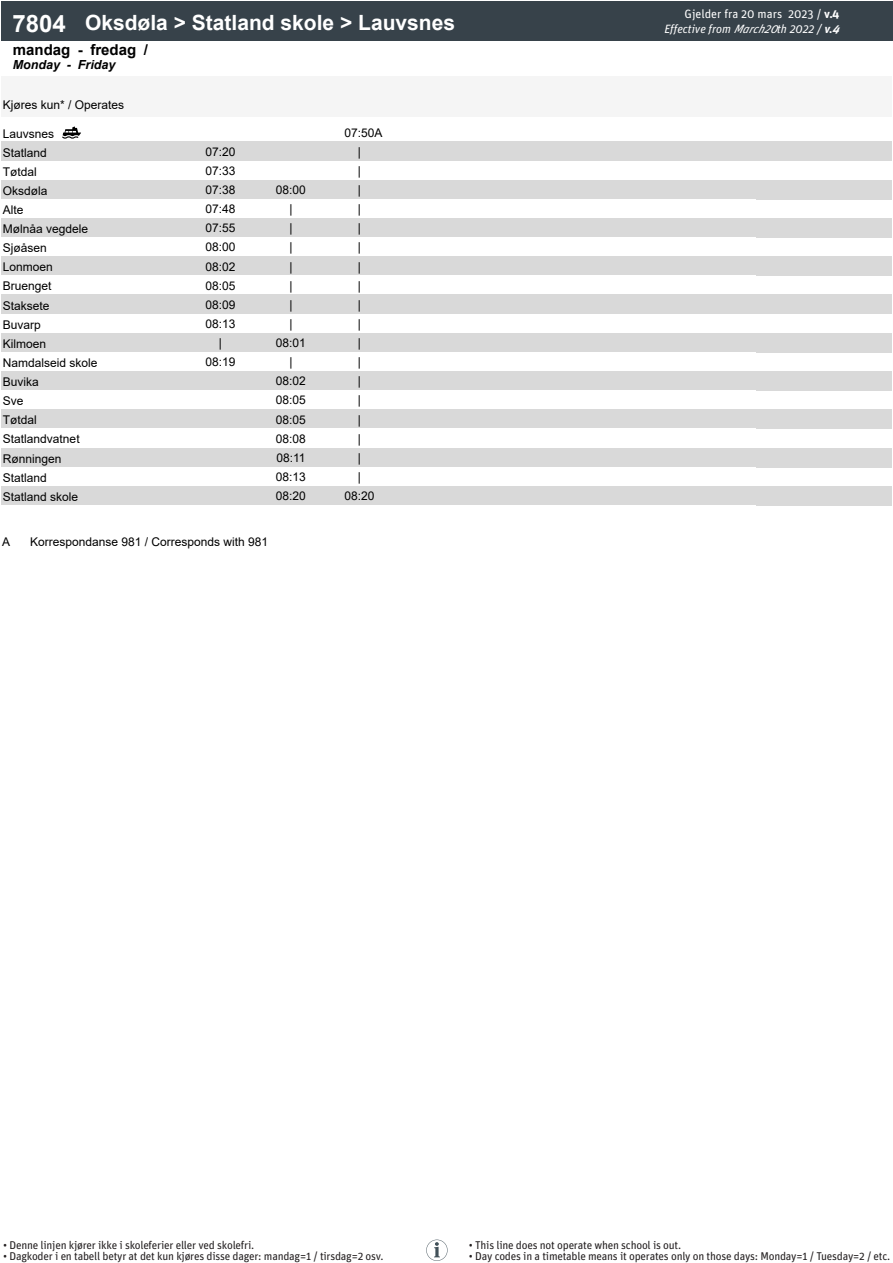
<style>
.page{position:relative;width:893px;height:1263px;background:#fff}
.page>*{position:absolute;margin:0;border:0;box-sizing:border-box;transform-origin:0 0}
.t1{font:700 21px "Arial";color:#fff}
.t2{font:700 15px "Arial";color:#000}
.t3{font:italic 700 12.45px "Arial";color:#000}
.t4{font:12px/19.2px "Arial";color:#000;text-align:justify}
.t5{font:italic 12px/14.2px "Unit Pro";color:#fff}
.t6{font:11.25px "Unit Pro";letter-spacing:-.02em;color:#231f20}
.s1{font-size:24px}
.s2{font-style:normal}
.s3{font-weight:700;font-style:normal}
.s4{font-weight:700}
</style>
<div class="page">
<div style="left:2px;top:77px;width:191px;height:40px;background:#f5f5f5"></div>
<div style="left:193px;top:77px;width:56px;height:40px;background:#f5f5f5"></div>
<div style="left:249px;top:77px;width:56px;height:40px;background:#f5f5f5"></div>
<div style="left:305px;top:77px;width:57px;height:40px;background:#f5f5f5"></div>
<div style="left:362px;top:77px;width:56px;height:40px;background:#f5f5f5"></div>
<div style="left:418px;top:77px;width:56px;height:40px;background:#f5f5f5"></div>
<div style="left:474px;top:77px;width:57px;height:40px;background:#f5f5f5"></div>
<div style="left:531px;top:77px;width:56px;height:40px;background:#f5f5f5"></div>
<div style="left:587px;top:77px;width:56px;height:40px;background:#f5f5f5"></div>
<div style="left:643px;top:77px;width:56px;height:40px;background:#f5f5f5"></div>
<div style="left:700px;top:77px;width:192px;height:40px;background:#f5f5f5"></div>
<div style="left:2px;top:1px;width:75px;height:40px;background:#37424a"></div>
<div style="left:77px;top:1px;width:815px;height:40px;background:#37424a"></div>
<div style="left:2px;top:142px;width:890px;height:19px;background:#d9d9d9"></div>
<div style="left:2px;top:180px;width:890px;height:19px;background:#d9d9d9"></div>
<div style="left:2px;top:218px;width:890px;height:19px;background:#d9d9d9"></div>
<div style="left:2px;top:257px;width:890px;height:19px;background:#d9d9d9"></div>
<div style="left:2px;top:295px;width:890px;height:19px;background:#d9d9d9"></div>
<div style="left:2px;top:333px;width:890px;height:19px;background:#d9d9d9"></div>
<div style="left:2px;top:371px;width:890px;height:20px;background:#d9d9d9"></div>
<div style="left:2px;top:410px;width:890px;height:19px;background:#d9d9d9"></div>
<div style="left:2px;top:448px;width:890px;height:19px;background:#d9d9d9"></div>
<div style="left:2px;top:486px;width:890px;height:19px;background:#d9d9d9"></div>
<svg style="left:426px;top:1239px;width:22px;height:22px"></svg>
<svg style="left:62px;top:126px;width:19px;height:13px"></svg>
<p class="t1" style="left:13px;top:8px;width:444px"><span class="s1">7804</span> Oksdøla &gt; Statland skole &gt; Lauvsnes</p>
<p class="t2" style="left:13px;top:39px;width:137px">mandag - fredag /</p>
<p class="t3" style="left:13px;top:56px;width:104px">Monday - Friday</p>
<p class="t4" style="left:3px;top:96px;width:123px">Kjøres kun* / Operates</p>
<p class="t4" style="left:3px;top:124px;width:87px;text-align:left">Lauvsnes<br>Statland<br>Tøtdal<br>Oksdøla<br>Alte<br>Mølnåa vegdele<br>Sjøåsen</p>
<p class="t4" style="left:3px;top:257px;width:52px">Lonmoen Bruenget Staksete</p>
<p class="t4" style="left:344px;top:123px;width:40px">07:50A</p>
<p class="t4" style="left:205px;top:142px;width:32px">07:20</p>
<p class="t4" style="left:358px;top:142px;width:5px">|</p>
<p class="t4" style="left:205px;top:161px;width:32px">07:33</p>
<p class="t4" style="left:358px;top:161px;width:5px">|</p>
<p class="t4" style="left:205px;top:180px;width:32px">07:38</p>
<p class="t4" style="left:276px;top:180px;width:32px">08:00</p>
<p class="t4" style="left:358px;top:180px;width:5px">|</p>
<p class="t4" style="left:205px;top:199px;width:32px">07:48</p>
<p class="t4" style="left:289px;top:199px;width:5px">|</p>
<p class="t4" style="left:358px;top:199px;width:5px">|</p>
<p class="t4" style="left:205px;top:218px;width:32px">07:55</p>
<p class="t4" style="left:289px;top:218px;width:5px">|</p>
<p class="t4" style="left:358px;top:218px;width:5px">|</p>
<p class="t4" style="left:205px;top:238px;width:32px">08:00</p>
<p class="t4" style="left:289px;top:238px;width:5px">|</p>
<p class="t4" style="left:358px;top:238px;width:5px">|</p>
<p class="t4" style="left:205px;top:257px;width:32px">08:02</p>
<p class="t4" style="left:289px;top:257px;width:5px">|</p>
<p class="t4" style="left:358px;top:257px;width:5px">|</p>
<p class="t4" style="left:205px;top:276px;width:32px">08:05</p>
<p class="t4" style="left:289px;top:276px;width:5px">|</p>
<p class="t4" style="left:358px;top:276px;width:5px">|</p>
<p class="t4" style="left:205px;top:295px;width:32px">08:09</p>
<p class="t4" style="left:289px;top:295px;width:5px">|</p>
<p class="t4" style="left:358px;top:295px;width:5px">|</p>
<p class="t4" style="left:3px;top:315px;width:40px">Buvarp</p>
<p class="t4" style="left:205px;top:314px;width:32px">08:13</p>
<p class="t4" style="left:289px;top:314px;width:5px">|</p>
<p class="t4" style="left:358px;top:314px;width:5px">|</p>
<p class="t4" style="left:3px;top:334px;width:45px">Kilmoen</p>
<p class="t4" style="left:219px;top:333px;width:5px">|</p>
<p class="t4" style="left:276px;top:333px;width:32px">08:01</p>
<p class="t4" style="left:358px;top:333px;width:5px">|</p>
<p class="t4" style="left:3px;top:353px;width:96px">Namdalseid skole</p>
<p class="t4" style="left:205px;top:352px;width:32px">08:19</p>
<p class="t4" style="left:289px;top:352px;width:5px">|</p>
<p class="t4" style="left:358px;top:352px;width:5px">|</p>
<p class="t4" style="left:3px;top:372px;width:38px">Buvika</p>
<p class="t4" style="left:276px;top:371px;width:32px">08:02</p>
<p class="t4" style="left:358px;top:371px;width:5px">|</p>
<p class="t4" style="left:3px;top:391px;width:22px">Sve</p>
<p class="t4" style="left:276px;top:391px;width:32px">08:05</p>
<p class="t4" style="left:358px;top:391px;width:5px">|</p>
<p class="t4" style="left:3px;top:410px;width:36px">Tøtdal</p>
<p class="t4" style="left:276px;top:410px;width:32px">08:05</p>
<p class="t4" style="left:358px;top:410px;width:5px">|</p>
<p class="t4" style="left:3px;top:429px;width:78px">Statlandvatnet</p>
<p class="t4" style="left:276px;top:429px;width:32px">08:08</p>
<p class="t4" style="left:358px;top:429px;width:5px">|</p>
<p class="t4" style="left:3px;top:449px;width:60px">Rønningen</p>
<p class="t4" style="left:276px;top:448px;width:31px">08:11</p>
<p class="t4" style="left:358px;top:448px;width:5px">|</p>
<p class="t4" style="left:3px;top:468px;width:46px">Statland</p>
<p class="t4" style="left:276px;top:467px;width:32px">08:13</p>
<p class="t4" style="left:358px;top:467px;width:5px">|</p>
<p class="t4" style="left:3px;top:487px;width:77px">Statland skole</p>
<p class="t4" style="left:276px;top:486px;width:32px">08:20</p>
<p class="t4" style="left:344px;top:486px;width:32px">08:20</p>
<p class="t4" style="left:2px;top:532px;width:10px">A</p>
<p class="t4" style="left:30px;top:532px;width:240px">Korrespondanse 981 / Corresponds with 981</p>
<p class="t5" style="left:664px;top:6px;width:181px;text-indent:20px"><span class="s2">Gjelder fra 20 mars 2023 /</span> <span class="s3">v.4<br></span>Effective from March20th 2022 / <span class="s4">v.4</span></p>
<p class="t6" style="left:3px;top:1237px;width:253px">• Denne linjen kjører ikke i skoleferier eller ved skolefri.</p>
<p class="t6" style="left:3px;top:1248px;width:382px">• Dagkoder i en tabell betyr at det kun kjøres disse dager: mandag=1 / tirsdag=2 osv.</p>
<p class="t6" style="left:469px;top:1237px;width:214px">• This line does not operate when school is out.</p>
<p class="t6" style="left:469px;top:1248px;width:423px">• Day codes in a timetable means it operates only on those days: Monday=1 / Tuesday=2 / etc.</p>
</div>
